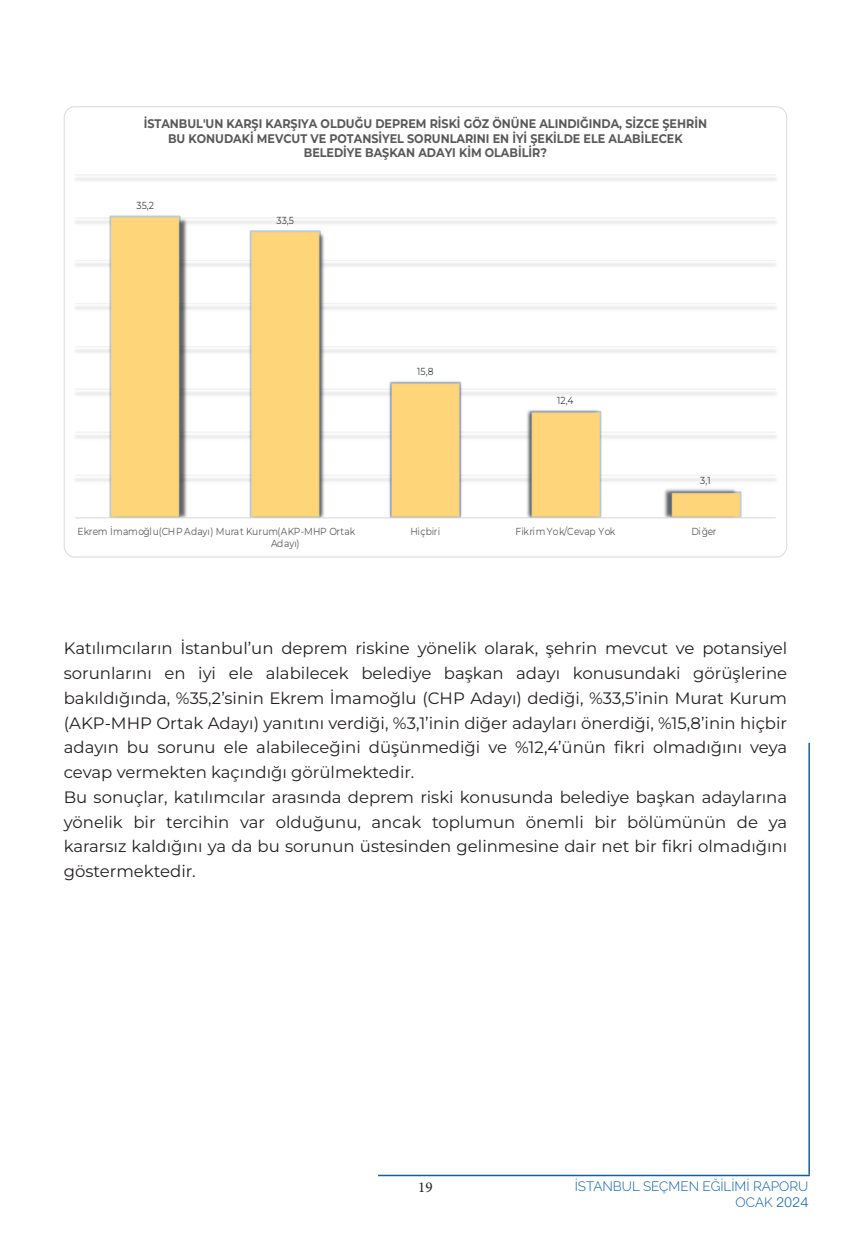
<style>
.page{position:relative;width:851px;height:1234px;background:#fff}
.page>*{position:absolute;margin:0;border:0;box-sizing:border-box;transform-origin:0 0}
.t1{font:16.5px/24.8px "Montserrat";color:#231f20}
.t2{font:15px "Minion Pro";color:#231f20}
.t3{font:300 13.5px/16.2px "Raleway";color:#0d5daa;text-align:right}
.t4{font:700 12.45px/14.7px "Montserrat";color:#595959;text-align:center;scale:.89 1}
.t5{font:10.2px/12.5px "Montserrat";letter-spacing:-.005em;color:#595959;scale:.89 1}
.t6{font:10.2px "Montserrat";color:#404040;scale:.89 1}
.t7{font:10.2px "Montserrat";letter-spacing:.03em;color:#595959;scale:.89 1}
.s1{font-family:"Ping Fang TC"}
</style>
<div class="page">
<hr style="left:808px;top:742px;width:1px;height:432px;background:#105f97">
<hr style="left:378px;top:1174px;width:431px;height:1px;background:#105f97">
<hr style="left:75px;top:475px;width:700px;height:1px;background:#f2f2f2">
<hr style="left:75px;top:432px;width:700px;height:1px;background:#f2f2f2">
<hr style="left:75px;top:388px;width:700px;height:1px;background:#f2f2f2">
<hr style="left:75px;top:346px;width:700px;height:1px;background:#f2f2f2">
<hr style="left:75px;top:303px;width:700px;height:1px;background:#f2f2f2">
<hr style="left:75px;top:260px;width:700px;height:1px;background:#f2f2f2">
<hr style="left:75px;top:217px;width:700px;height:1px;background:#f2f2f2">
<hr style="left:75px;top:174px;width:700px;height:1px;background:#f2f2f2">
<img style="left:110px;top:216px;width:630px;height:301px">
<hr style="left:75px;top:517px;width:700px;height:1px;background:#d9d9d9">
<p class="t4" style="left:144px;top:115px;width:634px">İSTANBUL'UN KARŞI KARŞIYA OLDUĞU DEPREM RİSKİ GÖZ ÖNÜNE ALINDIĞINDA, SİZCE ŞEHRİN<br>BU KONUDAKİ MEVCUT VE POTANSİYEL SORUNLARINI EN İYİ ŞEKİLDE ELE ALABİLECEK<br>BELEDİYE BAŞKAN ADAYI KİM OLABİLİR?</p>
<p class="t6" style="left:136px;top:198px;width:21px">35,2</p>
<p class="t6" style="left:276px;top:213px;width:21px">33,5</p>
<p class="t6" style="left:417px;top:364px;width:20px">15,8</p>
<p class="t6" style="left:557px;top:393px;width:20px">12,4</p>
<p class="t6" style="left:700px;top:473px;width:13px">3,1</p>
<p class="t5" style="left:271px;top:524px;width:96px;text-indent:-193px">Ekrem İmamoğlu(CHP Adayı) Murat Kurum(AKP-MHP Ortak<br>Adayı)</p>
<p class="t5" style="left:410px;top:524px;width:35px">Hiçbiri</p>
<p class="t7" style="left:515px;top:524px;width:114px">Fikrim Yok/Cevap Yok</p>
<p class="t5" style="left:691px;top:524px;width:30px">Diğer</p>
<p class="t1" style="left:64px;top:635px;width:724px">Katılımcıların İstanbul’un deprem riskine yönelik olarak, şehrin mevcut ve potansiyel sorunlarını en iyi ele alabilecek belediye başkan adayı konusundaki görüşlerine bakıldığında, %35,2’sinin Ekrem İmamoğlu (CHP Adayı) dediği, %33,5’inin Murat Kurum (AKP-MHP Ortak Adayı) yanıtını verdiği, %3,1’inin diğer adayları önerdiği, %15,8’inin hiçbir adayın bu sorunu ele alabileceğini düşünmediği ve %12,4’ünün fikri olmadığını veya cevap vermekten kaçındığı görülmektedir.<br>Bu sonuçlar, katılımcılar arasında deprem riski konusunda belediye başkan adaylarına yönelik bir tercihin var olduğunu, ancak toplumun önemli bir bölümünün de ya kararsız kaldığını ya da bu sorunun üstesinden gelinmesine dair net bir fikri olmadığını göstermektedir.</p>
<p class="t2" style="left:418px;top:1176px;width:16px">19</p>
<p class="t3" style="left:574px;top:1177px;width:235px">İSTANBUL SEÇMEN EĞİLİMİ RAPORU<br>OCAK <span class="s1">2024</span></p>
</div>
